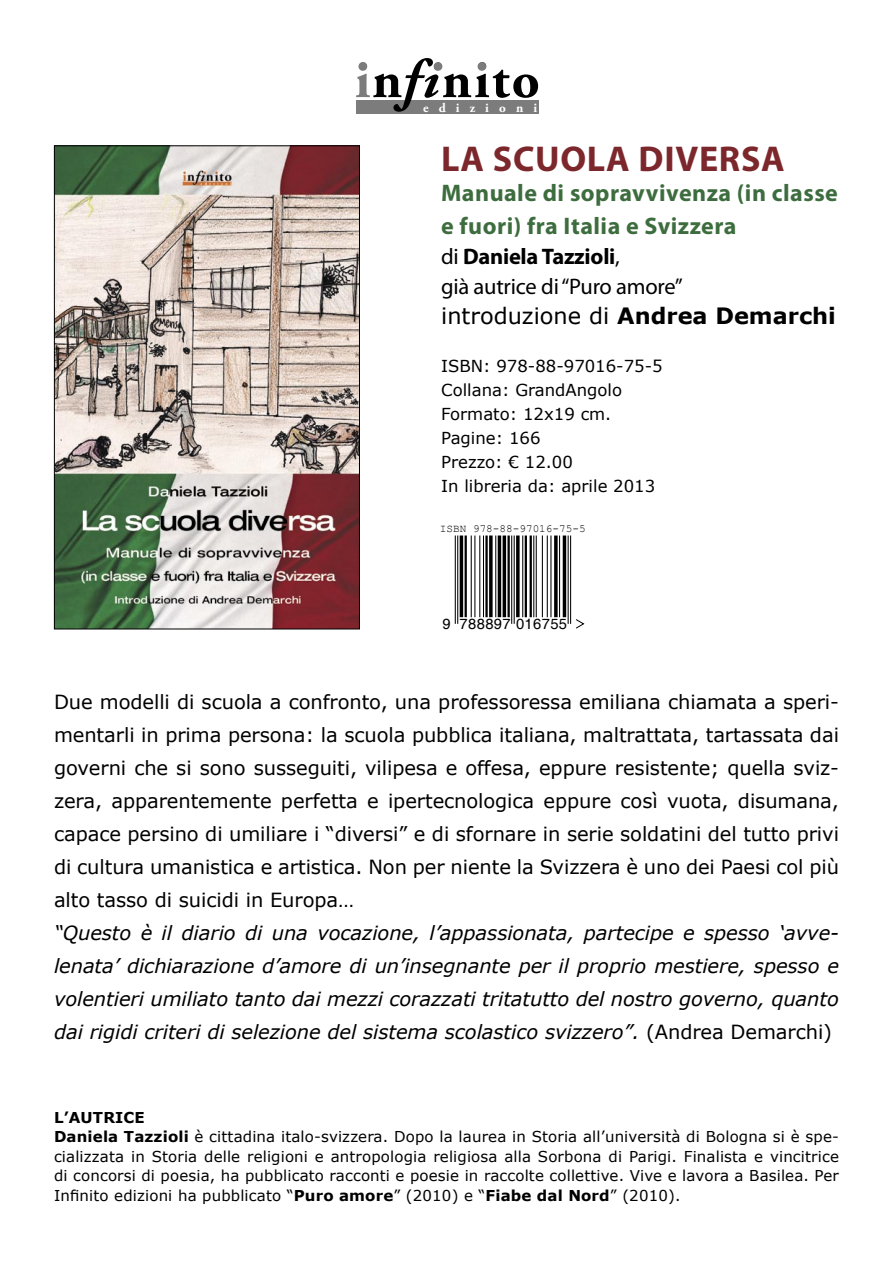
<style>
.page{position:relative;width:893px;height:1263px;background:#fff}
.page>*{position:absolute;margin:0;border:0;box-sizing:border-box;transform-origin:0 0}
.t1{font:700 54.6px "Adobe Garamond Pro";letter-spacing:.04em;color:#000}
.t2{font:700 36px "Myriad Pro";letter-spacing:.02em;color:#7b272c}
.t3{font:700 24px/33px "Myriad Pro";letter-spacing:.02em;color:#3d6d3e}
.t4{font:22.5px "Verdana";color:#000}
.t5{font:22.5px "Myriad Pro";letter-spacing:-.01em;color:#000}
.t6{font:700 22.5px "Myriad Pro";letter-spacing:-.01em;color:#000}
.t7{font:19.5px/33px "Verdana";letter-spacing:-.005em;color:#000;text-align:justify}
.t8{font:italic 19.5px/33px "Verdana";letter-spacing:-.005em;color:#000;text-align:justify}
.t9{font:16.5px "Verdana";color:#000}
.t10{font:15px/19.5px "Verdana";letter-spacing:.01em;color:#000;text-align:justify}
.t11{font:700 15px "Verdana";letter-spacing:.01em;color:#000}
.t12{font:14.7px "Helvetica";letter-spacing:.025em;color:#000}
.t13{font:700 13.2px "Adobe Garamond Pro";letter-spacing:.765em;color:#fff}
.t14{font:11.1px "Courier New";color:#000}
.s1{color:#7c7c7c}
.s2{font-style:italic}
.s3{font-weight:400}
.s4{font-weight:700}
.s5{font-style:normal}
</style>
<div class="page">
<div style="left:356px;top:100px;width:182px;height:14px;background:#7c7c7c"></div>
<div style="left:434px;top:62px;width:8px;height:9px;background:#7c7c7c;border-radius:50%"></div>
<div style="left:478px;top:62px;width:8px;height:9px;background:#7c7c7c;border-radius:50%"></div>
<div style="left:358px;top:62px;width:9px;height:9px;background:#7c7c7c;border-radius:50%"></div>
<img style="left:56px;top:147px;width:302px;height:480px">
<div style="left:54px;top:145px;width:306px;height:484px;border:1px solid #000"></div>
<hr style="left:455px;top:535px;width:1px;height:89px;background:#000">
<hr style="left:457px;top:535px;width:1px;height:89px;background:#000">
<hr style="left:460px;top:535px;width:3px;height:82px;background:#000">
<hr style="left:465px;top:535px;width:2px;height:82px;background:#000">
<hr style="left:471px;top:535px;width:1px;height:82px;background:#000">
<hr style="left:474px;top:535px;width:1px;height:82px;background:#000">
<hr style="left:479px;top:535px;width:1px;height:82px;background:#000">
<hr style="left:483px;top:535px;width:1px;height:82px;background:#000">
<hr style="left:485px;top:535px;width:3px;height:82px;background:#000">
<svg style="left:489px;top:535px;width:4px;height:82px"></svg>
<hr style="left:495px;top:535px;width:1px;height:82px;background:#000">
<hr style="left:498px;top:535px;width:3px;height:82px;background:#000">
<hr style="left:503px;top:535px;width:3px;height:82px;background:#000">
<hr style="left:507px;top:535px;width:3px;height:82px;background:#000">
<hr style="left:511px;top:535px;width:1px;height:89px;background:#000">
<hr style="left:514px;top:535px;width:1px;height:89px;background:#000">
<svg style="left:516px;top:535px;width:4px;height:82px"></svg>
<hr style="left:522px;top:535px;width:1px;height:82px;background:#000">
<hr style="left:525px;top:535px;width:2px;height:82px;background:#000">
<hr style="left:530px;top:535px;width:2px;height:82px;background:#000">
<hr style="left:533px;top:535px;width:1px;height:82px;background:#000">
<hr style="left:536px;top:535px;width:1px;height:82px;background:#000">
<hr style="left:542px;top:535px;width:1px;height:82px;background:#000">
<hr style="left:547px;top:535px;width:1px;height:82px;background:#000">
<hr style="left:550px;top:535px;width:1px;height:82px;background:#000">
<svg style="left:554px;top:535px;width:4px;height:82px"></svg>
<hr style="left:559px;top:535px;width:1px;height:82px;background:#000">
<hr style="left:563px;top:535px;width:3px;height:82px;background:#000">
<hr style="left:568px;top:535px;width:1px;height:89px;background:#000">
<hr style="left:570px;top:535px;width:1px;height:89px;background:#000">
<svg style="left:576px;top:619px;width:9px;height:10px"></svg>
<p class="t1" style="left:355px;top:48px;width:186px"><span class="s1">i</span>n<span class="s2">fi</span>nito</p>
<p class="t13" style="left:423px;top:100px;width:115px">edizioni</p>
<p class="t2" style="left:441px;top:138px;width:345px">LA SCUOLA DIVERSA</p>
<p class="t3" style="left:441px;top:176px;width:398px">Manuale di sopravvivenza (in classe e fuori) fra Italia e Svizzera</p>
<p class="t6" style="left:441px;top:243px;width:180px"><span class="s3">di</span> Daniela Tazzioli<span class="s3">,</span></p>
<p class="t5" style="left:441px;top:274px;width:243px">già autrice di “Puro amore”</p>
<p class="t4" style="left:441px;top:301px;width:396px">introduzione di <span class="s4">Andrea Demarchi</span></p>
<p class="t9" style="left:441px;top:356px;width:223px">ISBN: 978-88-97016-75-5</p>
<p class="t9" style="left:441px;top:380px;width:182px">Collana: GrandAngolo</p>
<p class="t9" style="left:441px;top:404px;width:172px">Formato: 12x19 cm.</p>
<p class="t9" style="left:441px;top:428px;width:101px">Pagine: 166</p>
<p class="t9" style="left:441px;top:452px;width:133px">Prezzo: € 12.00</p>
<p class="t9" style="left:441px;top:476px;width:216px">In libreria da: aprile 2013</p>
<p class="t14" style="left:440px;top:521px;width:147px">ISBN 978-88-97016-75-5</p>
<p class="t12" style="left:442px;top:615px;width:126px">9 788897 016755</p>
<p class="t7" style="left:54px;top:685px;width:786px">Due modelli di scuola a confronto, una professoressa emiliana chiamata a speri&shy;mentarli in prima persona: la scuola pubblica italiana, maltrattata, tartassata dai governi che si sono susseguiti, vilipesa e offesa, eppure resistente; quella sviz&shy;zera, apparentemente perfetta e ipertecnologica eppure così vuota, disumana, capace persino di umiliare i “diversi” e di sfornare in serie soldatini del tutto privi di cultura umanistica e artistica. Non per niente la Svizzera è uno dei Paesi col più alto tasso di suicidi in Europa…</p>
<p class="t8" style="left:54px;top:916px;width:787px">“Questo è il diario di una vocazione, l’appassionata, partecipe e spesso ‘avve&shy;lenata’ dichiarazione d’amore di un’insegnante per il proprio mestiere, spesso e volentieri umiliato tanto dai mezzi corazzati tritatutto del nostro governo, quanto dai rigidi criteri di selezione del sistema scolastico svizzero”. <span class="s5">(Andrea Demarchi)</span></p>
<p class="t11" style="left:54px;top:1108px;width:92px">L’AUTRICE</p>
<p class="t10" style="left:54px;top:1127px;width:786px"><span class="s4">Daniela Tazzioli</span> è cittadina italo-svizzera. Dopo la laurea in Storia all’università di Bologna si è spe&shy;cializzata in Storia delle religioni e antropologia religiosa alla Sorbona di Parigi. Finalista e vincitrice di concorsi di poesia, ha pubblicato racconti e poesie in raccolte collettive. Vive e lavora a Basilea. Per Infinito edizioni ha pubblicato “<span class="s4">Puro amore</span>” (2010) e “<span class="s4">Fiabe dal Nord</span>” (2010).</p>
</div>
